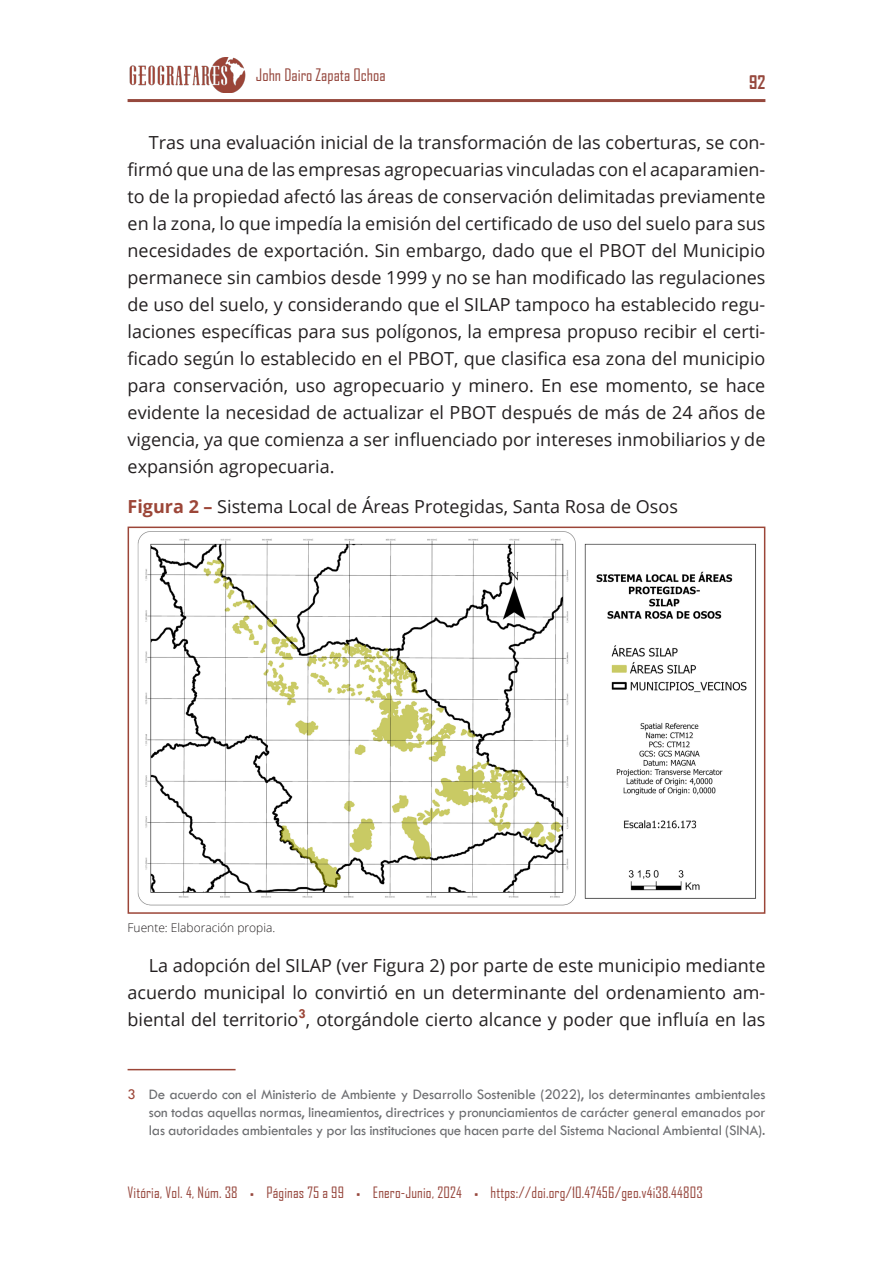
<style>
.page{position:relative;width:893px;height:1263px;background:#fff}
.page>*{position:absolute;margin:0;border:0;box-sizing:border-box;transform-origin:0 0}
.Texto_simples{font:18px/27px "Open Sans";color:#231f20;text-align:justify}
.Legendas{font:18px "Open Sans";color:#231f20}
.t1{font:700 18px "Agency FB";color:#96483d}
.t2{font:16.5px "Agency FB";color:#95473d}
.Notas_certas{font:15px/18px "Tw Cen";letter-spacing:-.01em;color:#6c6d70;text-align:justify}
.t3{font:15px "Agency FB";letter-spacing:.01em;color:#97483e}
.Fonte{font:300 12px "Open Sans";color:#231f20}
.s1{font-weight:700;color:#9c4638}
.s2{color:#9c4638}
.s3{font-size:9px}
</style>
<div class="page">
<hr style="left:128px;top:99px;width:637px;height:3px;background:#96483d">
<img style="left:130px;top:57px;width:116px;height:36px">
<hr style="left:128px;top:1069px;width:108px;height:1px;background:#9c4638">
<img style="left:137px;top:531px;width:619px;height:375px">
<div style="left:128px;top:527px;width:637px;height:387px;border:2px solid #9c4638"></div>
<p class="t2" style="left:256px;top:65px;width:131px">John Dairo Zapata Ochoa</p>
<p class="t1" style="left:749px;top:72px;width:18px">92</p>
<p class="Texto_simples" style="left:128px;top:128px;width:639px;text-indent:21px">Tras una evaluación inicial de la transformación de las coberturas, se con&shy;firmó que una de las empresas agropecuarias vinculadas con el acaparamien&shy;to de la propiedad afectó las áreas de conservación delimitadas previamente en la zona, lo que impedía la emisión del certificado de uso del suelo para sus necesidades de exportación. Sin embargo, dado que el PBOT del Municipio permanece sin cambios desde 1999 y no se han modificado las regulaciones de uso del suelo, y considerando que el SILAP tampoco ha establecido regu&shy;laciones específicas para sus polígonos, la empresa propuso recibir el certi&shy;ficado según lo establecido en el PBOT, que clasifica esa zona del municipio para conservación, uso agropecuario y minero. En ese momento, se hace evidente la necesidad de actualizar el PBOT después de más de 24 años de vigencia, ya que comienza a ser influenciado por intereses inmobiliarios y de expansión agropecuaria.</p>
<p class="Legendas" style="left:128px;top:494px;width:552px"><span class="s1">Figura 2 –</span> Sistema Local de Áreas Protegidas, Santa Rosa de Osos</p>
<p class="Fonte" style="left:128px;top:919px;width:149px">Fuente: Elaboración propia.</p>
<p class="Texto_simples" style="left:128px;top:952px;width:639px;text-indent:21px">La adopción del SILAP (ver Figura 2) por parte de este municipio mediante acuerdo municipal lo convirtió en un determinante del ordenamiento am&shy;biental del territorio<sup>3</sup>, otorgándole cierto alcance y poder que influía en las</p>
<p class="Notas_certas" style="left:149px;top:1085px;width:618px;text-indent:-21px"><span class="s2">3</span> De acuerdo con el Ministerio de Ambiente y Desarrollo Sostenible (2022), los determinantes ambientales son todas aquellas normas, lineamientos, directrices y pronunciamientos de carácter general emanados por las autoridades ambientales y por las instituciones que hacen parte del Sistema Nacional Ambiental (SINA).</p>
<p class="t3" style="left:128px;top:1184px;width:577px">Vitória, Vol. 4, Núm. 38 <span class="s3">•</span> Páginas 75 a 99 <span class="s3">•</span> Enero-Junio, 2024 <span class="s3">•</span> https://doi.org/10.47456/geo.v4i38.44803</p>
</div>
